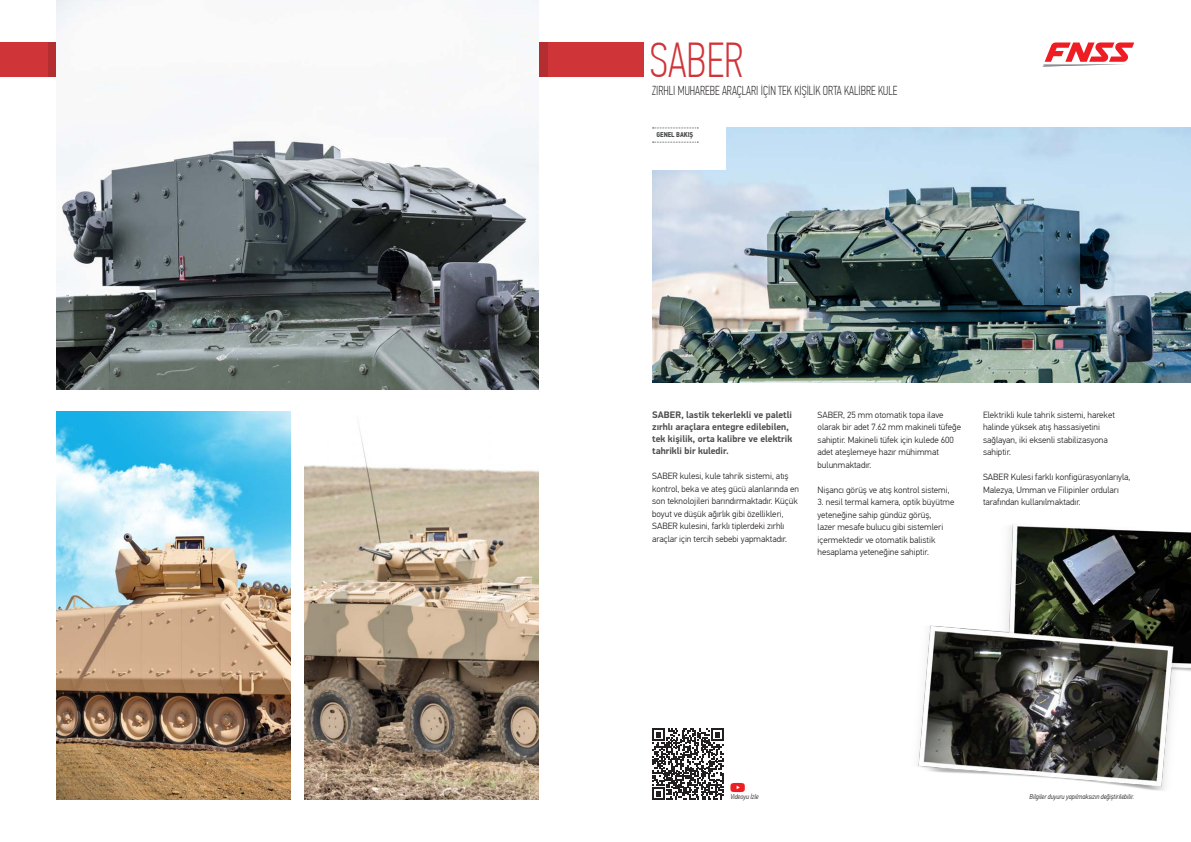
<style>
.page{position:relative;width:1191px;height:842px;background:#fff}
.page>*{position:absolute;margin:0;border:0;box-sizing:border-box;transform-origin:0 0}
.Arac_Adi_TR{font:100 49px "PF Din Text Comp Pro";color:#cf3439}
.Arac_Adi_Alt_Baslik_TR{font:100 13px "PF Din Text Comp Pro";color:#231f20}
.Paragraf_Bold_TR{font:700 9.5px/12px "PF Din Display Pro";color:#4b4c4d}
.Paragraf_TR{font:300 9px/12.5px "PF Din Text Pro";color:#231f20}
.Teknik_Ozellikler_Satir_TR{font:italic 300 7px "PF Din Text Cond Pro";color:#231f20}
.Genel_Bakiş_TR{font:700 7px "PF Din Text Cond Pro";color:#4b4c4d}
</style>
<div class="page">
<img style="left:918px;top:524px;width:273px;height:267px">
<img style="left:652px;top:128px;width:539px;height:255px">
<div style="left:0;top:43px;width:643px;height:34px;background:#cf3439"></div>
<svg style="left:48px;top:43px;width:499px;height:34px"></svg>
<svg style="left:1042px;top:42px;width:92px;height:25px"></svg>
<div style="left:645px;top:120px;width:81px;height:50px;background:#fff"></div>
<svg style="left:652px;top:128px;width:46px;height:1px"></svg>
<svg style="left:652px;top:142px;width:46px;height:1px"></svg>
<img style="left:57px;top:411px;width:234px;height:388px">
<img style="left:305px;top:428px;width:234px;height:371px">
<img style="left:57px;top:0;width:482px;height:389px">
<svg style="left:652px;top:728px;width:71px;height:72px"></svg>
<svg style="left:730px;top:783px;width:15px;height:9px"></svg>
<p class="Arac_Adi_TR" style="left:649px;top:32px;width:95px">SABER</p>
<p class="Arac_Adi_Alt_Baslik_TR" style="left:652px;top:83px;width:247px">ZIRHLI MUHAREBE ARAÇLARI İÇİN TEK KİŞİLİK ORTA KALİBRE KULE</p>
<p class="Genel_Bakiş_TR" style="left:656px;top:131px;width:38px">GENEL BAKIŞ</p>
<p class="Paragraf_Bold_TR" style="left:652px;top:409px;width:142px">SABER, lastik tekerlekli ve paletli zırhlı araçlara entegre edilebilen, tek kişilik, orta kalibre ve elektrik tahrikli bir kuledir.</p>
<p class="Paragraf_TR" style="left:652px;top:470px;width:148px">SABER kulesi, kule tahrik sistemi, atış kontrol, beka ve ateş gücü alanlarında en son teknolojileri barındırmaktadır. Küçük boyut ve düşük ağırlık gibi özellikleri, SABER kulesini, farklı tiplerdeki zırhlı araçlar için tercih sebebi yapmaktadır.</p>
<p class="Paragraf_TR" style="left:817px;top:409px;width:145px">SABER, 25 mm otomatik topa ilave olarak bir adet 7.62 mm makineli tüfeğe sahiptir. Makineli tüfek için kulede 600 adet ateşlemeye hazır mühimmat bulunmaktadır.</p>
<p class="Paragraf_TR" style="left:817px;top:484px;width:133px">Nişancı görüş ve atış kontrol sistemi,</p>
<p class="Paragraf_TR" style="left:817px;top:496px;width:138px">3. nesil termal kamera, optik büyütme yeteneğine sahip gündüz görüş,<br>lazer mesafe bulucu gibi sistemleri içermektedir ve otomatik balistik hesaplama yeteneğine sahiptir.</p>
<p class="Paragraf_TR" style="left:983px;top:409px;width:133px">Elektrikli kule tahrik sistemi, hareket halinde yüksek atış hassasiyetini sağlayan, iki eksenli stabilizasyona sahiptir.</p>
<p class="Paragraf_TR" style="left:983px;top:471px;width:149px">SABER Kulesi farklı konfigürasyonlarıyla,<br>Malezya, Umman ve Filipinler orduları tarafından kullanılmaktadır.</p>
<p class="Teknik_Ozellikler_Satir_TR" style="left:730px;top:793px;width:30px">Videoyu İzle</p>
<p class="Teknik_Ozellikler_Satir_TR" style="left:1029px;top:793px;width:106px">Bilgiler duyuru yapılmaksızın değiştirilebilir.</p>
</div>
